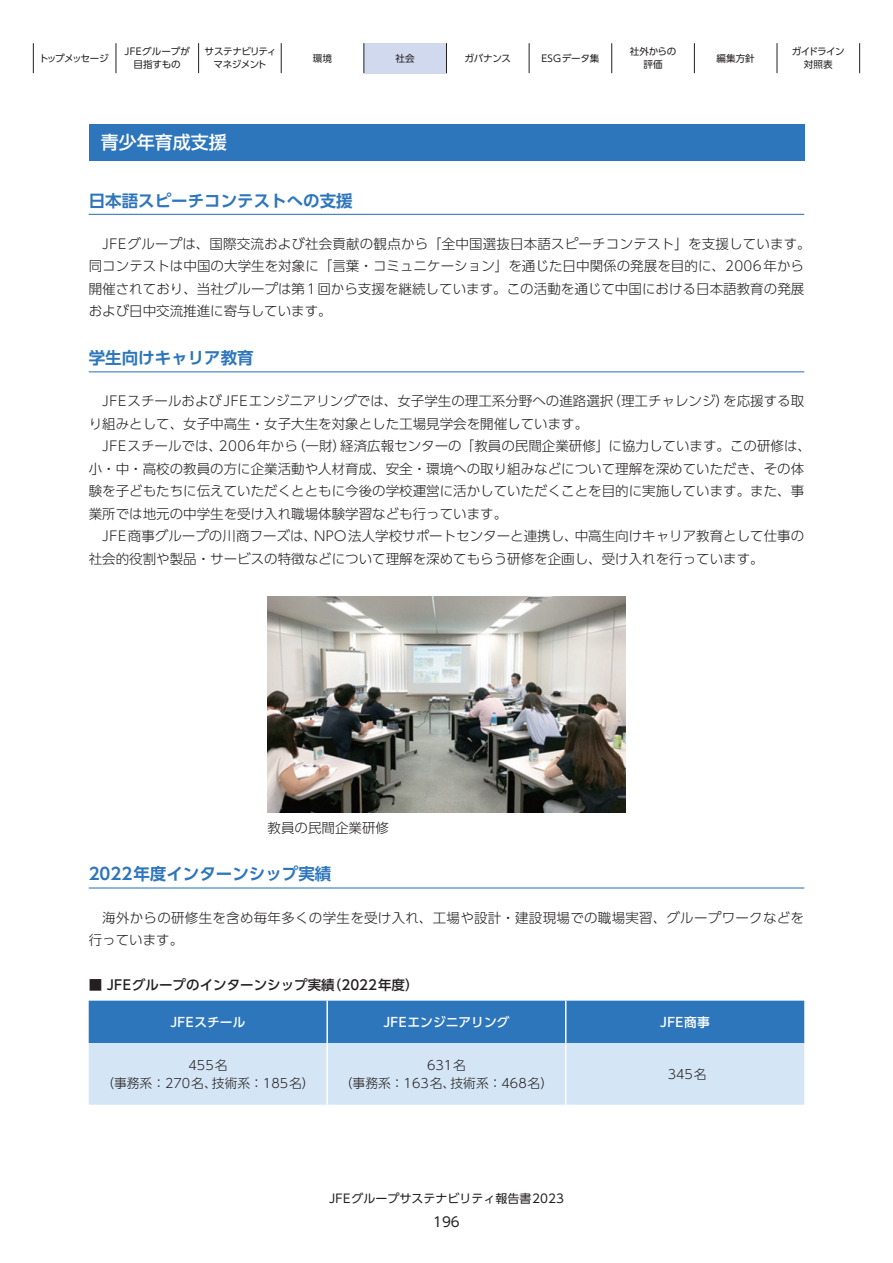
<style>
.page{position:relative;width:893px;height:1263px;background:#fff}
.page>*{position:absolute;margin:0;border:0;box-sizing:border-box;transform-origin:0 0}
.t1{font:500 18px "UD Shin Go Pro";color:#fff}
.t2{font:700 16.5px "UD Shin Go Pro De";color:#2e76bc}
.t3{font:300 13.5px/22.5px "UD Shin Go Pro";color:#231f20}
.t4{font:300 13.5px/22.5px "UD Shin Go Pro";letter-spacing:.02em;color:#231f20}
.t5{font:500 13.5px "UD Shin Go Pro";color:#231f20}
.t6{font:13.5px "UD Shin Go Pro";color:#231f20}
.t7{font:300 12.75px/18px "UD Shin Go Pro";color:#231f20;text-align:center}
.t8{font:500 12.75px "UD Shin Go Pro";color:#fff}
.t9{font:12px "UD Shin Go Pro";color:#231f20}
.t10{font:9.6px/12.8px "UD Shin Go Pro";letter-spacing:-.06em;color:#231f20;text-align:center}
.t11{font:9.6px/12.8px "UD Shin Go Pro";letter-spacing:-.025em;color:#231f20;text-align:center}
.t12{font:9.6px/12.8px "UD Shin Go Pro";color:#231f20;text-align:center}
.t13{font:9.6px "UD Shin Go Pro";letter-spacing:-.115em;color:#231f20}
.t14{font:9.6px "UD Shin Go Pro";letter-spacing:.015em;color:#231f20}
</style>
<div class="page">
<div style="left:364px;top:43px;width:83px;height:30px;background:#d1d9ee"></div>
<hr style="left:33px;top:43px;width:1px;height:30px;background:#231f20">
<hr style="left:116px;top:43px;width:1px;height:30px;background:#231f20">
<hr style="left:198px;top:43px;width:1px;height:30px;background:#231f20">
<hr style="left:281px;top:43px;width:1px;height:30px;background:#231f20">
<hr style="left:364px;top:43px;width:1px;height:30px;background:#231f20">
<hr style="left:446px;top:43px;width:1px;height:30px;background:#231f20">
<hr style="left:529px;top:43px;width:1px;height:30px;background:#231f20">
<hr style="left:611px;top:43px;width:1px;height:30px;background:#231f20">
<hr style="left:694px;top:43px;width:1px;height:30px;background:#231f20">
<hr style="left:777px;top:43px;width:1px;height:30px;background:#231f20">
<hr style="left:859px;top:43px;width:1px;height:30px;background:#231f20">
<hr style="left:89px;top:371px;width:715px;height:1px;background:#2e76bc">
<img style="left:268px;top:596px;width:357px;height:216px">
<hr style="left:89px;top:887px;width:715px;height:1px;background:#2e76bc">
<svg style="left:89px;top:1001px;width:715px;height:104px;background:#91b8de"></svg>
<hr style="left:326px;top:1001px;width:2px;height:42px;background:#fff">
<hr style="left:565px;top:1001px;width:1px;height:42px;background:#fff">
<hr style="left:326px;top:1043px;width:2px;height:62px;background:#fff">
<hr style="left:565px;top:1043px;width:1px;height:62px;background:#fff">
<hr style="left:89px;top:214px;width:715px;height:1px;background:#2e76bc">
<div style="left:89px;top:124px;width:715px;height:37px;background:#2e76bc"></div>
<p class="t13" style="left:39px;top:50px;width:71px">トップメッセージ</p>
<p class="t12" style="left:125px;top:45px;width:67px">JFEグループが目指すもの</p>
<p class="t10" style="left:205px;top:45px;width:73px">サステナビリティマネジメント</p>
<p class="t11" style="left:313px;top:51px;width:21px">環境</p>
<p class="t11" style="left:396px;top:51px;width:21px">社会</p>
<p class="t11" style="left:464px;top:51px;width:48px">ガバナンス</p>
<p class="t14" style="left:541px;top:50px;width:60px">ESGデータ集</p>
<p class="t11" style="left:630px;top:45px;width:48px">社外からの評価</p>
<p class="t11" style="left:716px;top:51px;width:40px">編集方針</p>
<p class="t10" style="left:792px;top:45px;width:55px">ガイドライン対照表</p>
<h1 class="t1" style="left:101px;top:128px;width:127px">青少年育成支援</h1>
<p class="t2" style="left:89px;top:187px;width:266px">日本語スピーチコンテストへの支援</p>
<p class="t3" style="left:89px;top:232px;width:724px;text-indent:14px">JFEグループは、国際交流および社会貢献の観点から「全中国選抜日本語スピーチコンテスト」を支援しています。同コンテストは中国の大学生を対象に「言葉・コミュニケーション」を通じた日中関係の発展を目的に、2006年から開催されており、当社グループは第1回から支援を継続しています。この活動を通じて中国における日本語教育の発展および日中交流推進に寄与しています。</p>
<p class="t2" style="left:89px;top:344px;width:167px">学生向けキャリア教育</p>
<p class="t3" style="left:89px;top:390px;width:717px;text-indent:14px">JFEスチールおよびJFEエンジニアリングでは、女子学生の理工系分野への進路選択（理工チャレンジ）を応援する取り組みとして、女子中高生・女子大生を対象とした工場見学会を開催しています。</p>
<p class="t3" style="left:89px;top:435px;width:724px;text-indent:14px">JFEスチールでは、2006年から（一財）経済広報センターの「教員の民間企業研修」に協力しています。この研修は、小・中・高校の教員の方に企業活動や人材育成、安全・環境への取り組みなどについて理解を深めていただき、その体験を子どもたちに伝えていただくとともに今後の学校運営に活かしていただくことを目的に実施しています。また、事業所では地元の中学生を受け入れ職場体験学習なども行っています。</p>
<p class="t3" style="left:89px;top:525px;width:717px;text-indent:14px">JFE商事グループの川商フーズは、NPO法人学校サポートセンターと連携し、中高生向けキャリア教育として仕事の社会的役割や製品・サービスの特徴などについて理解を深めてもらう研修を企画し、受け入れを行っています。</p>
<p class="t3" style="left:268px;top:816px;width:123px">教員の民間企業研修</p>
<p class="t2" style="left:89px;top:860px;width:244px">2022年度インターンシップ実績</p>
<p class="t4" style="left:89px;top:906px;width:717px;text-indent:14px">海外からの研修生を含め毎年多くの学生を受け入れ、工場や設計・建設現場での職場実習、グループワークなどを行っています。</p>
<p class="t5" style="left:89px;top:974px;width:331px">■ JFEグループのインターンシップ実績（2022年度）</p>
<p class="t8" style="left:170px;top:1011px;width:77px">JFEスチール</p>
<p class="t8" style="left:383px;top:1011px;width:128px">JFEエンジニアリング</p>
<p class="t8" style="left:660px;top:1011px;width:51px">JFE商事</p>
<p class="t7" style="left:101px;top:1055px;width:215px">455名<br>（事務系：270名、技術系：185名）</p>
<p class="t7" style="left:340px;top:1055px;width:215px">631名<br>（事務系：163名、技術系：468名）</p>
<p class="t7" style="left:668px;top:1064px;width:40px">345名</p>
<p class="t9" style="left:329px;top:1188px;width:236px">JFEグループサステナビリティ報告書2023</p>
<p class="t6" style="left:433px;top:1211px;width:28px">196</p>
</div>
